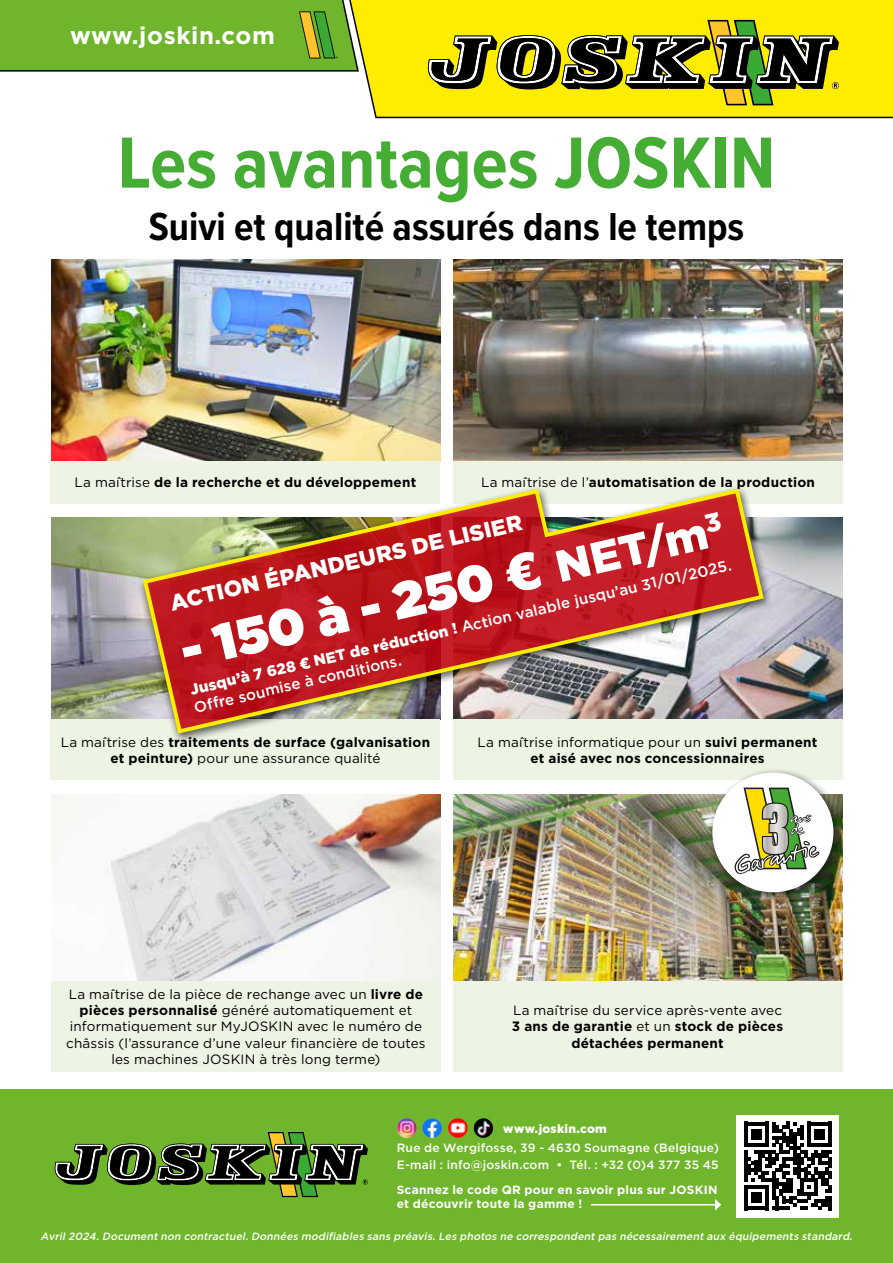
<style>
.page{position:relative;width:893px;height:1263px;background:#fff}
.page>*{position:absolute;margin:0;border:0;box-sizing:border-box;transform-origin:0 0}
.t1{font:700 75px "Proxima Nova Cond";color:#45ac34}
.t2{font:51.3px "Gotham Ultra";color:#fff}
.t3{font:700 40.5px "Proxima Nova Cond";color:#000}
.t4{font:700 24px "Gotham";letter-spacing:.025em;color:#fff}
.t5{font:900 22.2px "Gotham";color:#fff}
.t6{font:500 15.3px/18.3px "Gotham";color:#fff}
.t7{font:700 13.5px/16.2px "Gotham";letter-spacing:.015em;color:#000;text-align:center}
.t8{font:13.5px/16.2px "Gotham";letter-spacing:.01em;color:#000;text-align:center}
.t9{font:500 12px/16.5px "Gotham";letter-spacing:.015em;color:#fff}
.t10{font:700 12px/14.4px "Gotham";letter-spacing:.02em;color:#fff}
.t11{font:900 12px "Gotham";letter-spacing:.02em;color:#fff}
.t12{font:italic 500 10.5px "Gotham";color:#fff}
.s1{font-weight:400}
.s2{font-family:"Arial";font-weight:900}
.s3{font-family:"Gotham";font-weight:900;font-size:44.4px}
.s4{font-weight:900}
.s5{font-weight:700}
</style>
<div class="page">
<svg style="left:360px;top:0;width:533px;height:119px;background:#f6e608"></svg>
<svg style="left:428px;top:20px;width:411px;height:85px;background:#97911d"></svg>
<svg style="left:0;top:0;width:360px;height:72px;background:#70b12e"></svg>
<div style="left:0;top:1089px;width:893px;height:174px;background:#70b62c"></div>
<img style="left:51px;top:518px;width:87px;height:201px">
<img style="left:453px;top:259px;width:389px;height:202px">
<img style="left:453px;top:794px;width:389px;height:187px">
<img style="left:51px;top:259px;width:389px;height:202px">
<img style="left:52px;top:794px;width:389px;height:187px">
<img style="left:773px;top:518px;width:69px;height:201px">
<div style="left:51px;top:461px;width:389px;height:43px;background:#edf4e3"></div>
<div style="left:453px;top:719px;width:389px;height:61px;background:#edf4e3"></div>
<div style="left:453px;top:981px;width:389px;height:90px;background:#edf4e3"></div>
<div style="left:51px;top:981px;width:390px;height:90px;background:#edf4e3"></div>
<div style="left:453px;top:461px;width:390px;height:43px;background:#edf4e3"></div>
<div style="left:51px;top:719px;width:389px;height:61px;background:#edf4e3"></div>
<img style="left:397px;top:1118px;width:19px;height:20px;border-radius:10px">
<img style="left:473px;top:1118px;width:20px;height:20px;border-radius:10px">
<img style="left:422px;top:1118px;width:20px;height:20px;border-radius:10px">
<img style="left:448px;top:1118px;width:20px;height:20px;border-radius:10px">
<div style="left:737px;top:1115px;width:102px;height:102px;background:#fff"></div>
<svg style="left:744px;top:1122px;width:88px;height:88px"></svg>
<hr style="left:591px;top:1204px;width:125px;height:1px;background:#fff">
<svg style="left:715px;top:1199px;width:6px;height:11px"></svg>
<div style="left:707px;top:767px;width:137px;height:136px;background:#000;opacity:.65"></div>
<div style="left:712px;top:773px;width:121px;height:119px;background:#fff;border-radius:50%"></div>
<svg style="left:735px;top:787px;width:84px;height:87px"></svg>
<svg style="left:55px;top:1132px;width:313px;height:65px"></svg>
<div style="left:138px;top:484px;width:635px;height:260px;background:#000;opacity:.75"></div>
<img style="left:141px;top:486px;width:625px;height:250px">
<h3 class="t4" style="left:70px;top:21px;width:206px">www.joskin.com</h3>
<h1 class="t1" style="left:118px;top:107px;width:659px">Les avantages JOSKIN</h1>
<h3 class="t3" style="left:149px;top:197px;width:597px">Suivi et qualité assurés dans le temps</h3>
<p class="t7" style="left:75px;top:474px;width:343px"><span class="s1">La maîtrise</span> de la recherche et du développement</p>
<p class="t7" style="left:481px;top:474px;width:335px"><span class="s1">La maîtrise de l’</span>automatisation de la production</p>
<h2 class="t2" style="left:175px;top:622px;width:556px;rotate:-13deg">- 150 à - 250 <span class="s2">€</span> <span class="s3">NET/m</span><sup>3</sup></h2>
<h3 class="t5" style="left:167px;top:591px;width:362px;rotate:-13deg">ACTION ÉPANDEURS DE LISIER</h3>
<p class="t6" style="left:188px;top:680px;width:557px;rotate:-13deg"><span class="s4">Jusqu’à 7 628</span> <span class="s2">€</span> <span class="s4">NET de réduction !</span> Action valable jusqu’au 31/01/2025.<br>Offre soumise à conditions.</p>
<p class="t7" style="left:61px;top:733px;width:371px"><span class="s1">La maîtrise des</span> traitements de surface (galvanisation et peinture) <span class="s1">pour une assurance qualité</span></p>
<p class="t7" style="left:478px;top:733px;width:341px"><span class="s1">La maîtrise informatique pour un</span> suivi permanent et aisé avec nos concessionnaires</p>
<p class="t8" style="left:66px;top:986px;width:361px">La maîtrise de la pièce de rechange avec un <span class="s5">livre de pièces personnalisé</span> généré automatiquement et informatiquement sur MyJOSKIN avec le numéro de châssis (l’assurance d’une valeur financière de toutes les machines JOSKIN à très long terme)</p>
<p class="t7" style="left:512px;top:1002px;width:273px"><span class="s1">La maîtrise du service après-vente avec<br></span>3 ans de garantie <span class="s1">et un</span> stock de pièces détachées permanent</p>
<p class="t11" style="left:503px;top:1121px;width:105px">www.joskin.com</p>
<p class="t9" style="left:397px;top:1139px;width:324px">Rue de Wergifosse, 39 - 4630 Soumagne (Belgique)<br>E-mail : info@joskin.com • Tél. : +32 (0)4 377 35 45</p>
<p class="t10" style="left:397px;top:1182px;width:322px">Scannez le code QR pour en savoir plus sur JOSKIN et découvrir toute la gamme !</p>
<p class="t12" style="left:41px;top:1230px;width:815px">Avril 2024. Document non contractuel. Données modifiables sans préavis. Les photos ne correspondent pas nécessairement aux équipements standard.</p>
</div>
